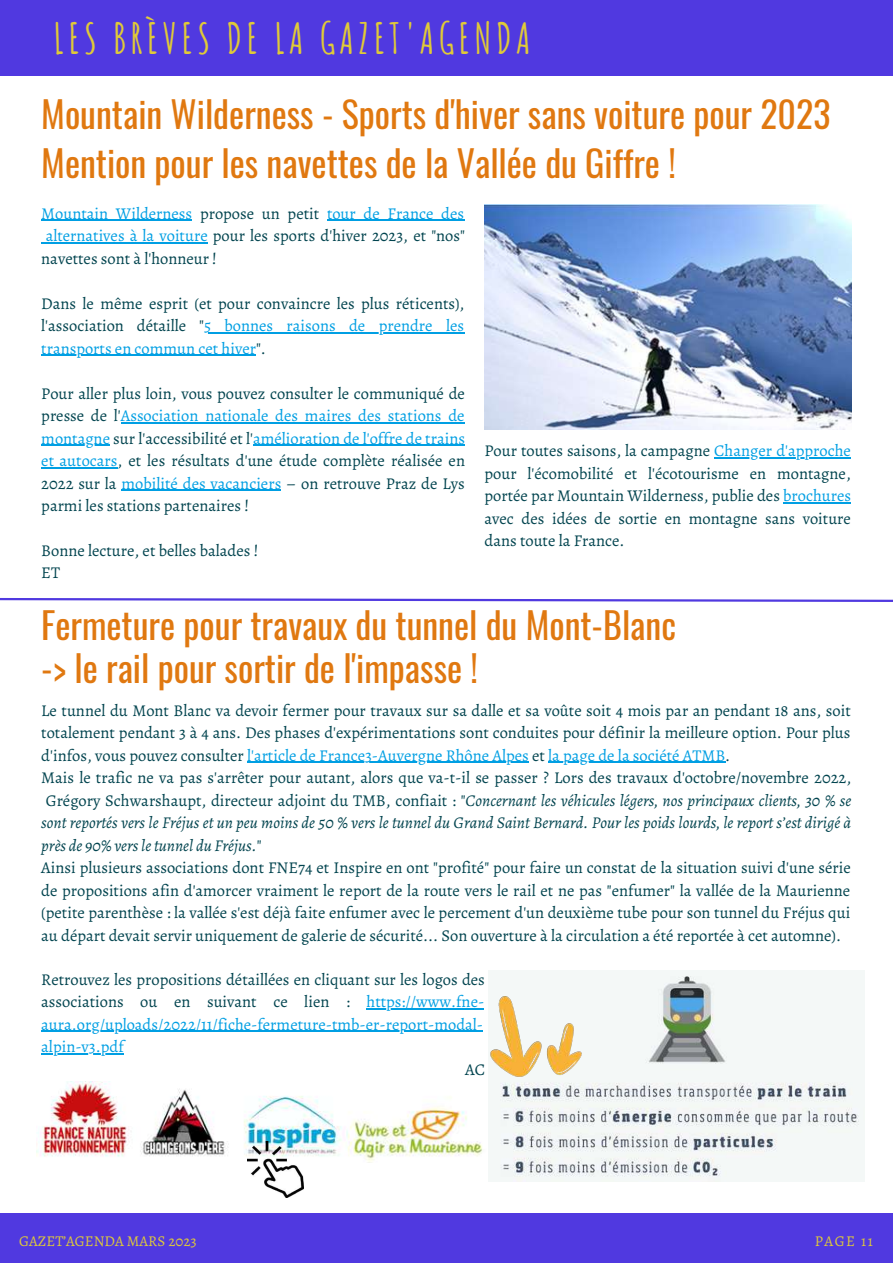
<style>
.page{position:relative;width:893px;height:1264px;background:#fff}
.page>*{position:absolute;margin:0;border:0;box-sizing:border-box;transform-origin:0 0}
.t1{font:700 42px "Amatic SC";letter-spacing:.1em;color:#e0ca38}
.t2{font:36px/42.8px "Oswald";color:#e07810}
.t3{font:16.5px/22.5px "Alegreya";color:#02444f;text-align:justify}
.t4{font:16.5px/22.5px "Alegreya";color:#009fe3;text-align:justify}
.t5{font:15px "Alegreya";color:#e0ca38}
.s1{color:#009fe3}
.s2{font-style:italic}
.s3{color:#02444f}
</style>
<div class="page">
<div style="left:0;top:0;width:892px;height:75px;background:#5039e0"></div>
<div style="left:0;top:1213px;width:892px;height:49px;background:#5039e0"></div>
<svg style="left:0;top:598px;width:892px;height:4px"></svg>
<img style="left:484px;top:204px;width:367px;height:225px">
<img style="left:37px;top:1081px;width:446px;height:81px">
<img style="left:248px;top:1141px;width:56px;height:56px">
<img style="left:489px;top:970px;width:375px;height:211px">
<img style="left:489px;top:992px;width:94px;height:88px">
<hr style="left:41px;top:220px;width:151px;height:1px;background:#009fe3">
<hr style="left:327px;top:220px;width:137px;height:1px;background:#009fe3">
<hr style="left:46px;top:242px;width:162px;height:1px;background:#009fe3">
<hr style="left:204px;top:332px;width:260px;height:1px;background:#009fe3">
<hr style="left:41px;top:355px;width:215px;height:1px;background:#009fe3">
<hr style="left:121px;top:422px;width:343px;height:1px;background:#009fe3">
<hr style="left:41px;top:444px;width:69px;height:2px;background:#009fe3">
<hr style="left:253px;top:444px;width:212px;height:2px;background:#009fe3">
<hr style="left:41px;top:467px;width:76px;height:1px;background:#009fe3">
<hr style="left:121px;top:489px;width:160px;height:2px;background:#009fe3">
<hr style="left:714px;top:457px;width:136px;height:1px;background:#009fe3">
<hr style="left:783px;top:502px;width:68px;height:1px;background:#009fe3">
<hr style="left:247px;top:761px;width:282px;height:2px;background:#009fe3">
<hr style="left:548px;top:761px;width:177px;height:2px;background:#009fe3">
<hr style="left:366px;top:1008px;width:118px;height:1px;background:#009fe3">
<hr style="left:41px;top:1030px;width:442px;height:1px;background:#009fe3">
<hr style="left:41px;top:1053px;width:83px;height:1px;background:#009fe3">
<h1 class="t1" style="left:54px;top:11px;width:478px">LES BRÈVES DE LA GAZET'AGENDA</h1>
<h2 class="t2" style="left:41px;top:87px;width:790px;line-height:49.5px">Mountain Wilderness - Sports d'hiver sans voiture pour 2023<br>Mention pour les navettes de la Vallée du Giffre !</h2>
<p class="t3" style="left:41px;top:202px;width:425px"><span class="s1">Mountain Wilderness</span> propose un petit <span class="s1">tour de France des alternatives à la voiture</span> pour les sports d'hiver 2023, et "nos" navettes sont à l'honneur !</p>
<p class="t3" style="left:41px;top:292px;width:424px">Dans le même esprit (et pour convaincre les plus réticents), l'association détaille "<span class="s1">5 bonnes raisons de prendre les transports en commun cet hiver</span>".</p>
<p class="t3" style="left:41px;top:382px;width:425px">Pour aller plus loin, vous pouvez consulter le communiqué de presse de l'<span class="s1">Association nationale des maires des stations de montagne</span> sur l'accessibilité et l'<span class="s1">amélioration de l'offre de trains et autocars</span>, et les résultats d'une étude complète réalisée en 2022 sur la <span class="s1">mobilité des vacanciers</span> – on retrouve Praz de Lys parmi les stations partenaires !</p>
<p class="t3" style="left:41px;top:539px;width:218px">Bonne lecture, et belles balades !<br>ET</p>
<p class="t3" style="left:484px;top:439px;width:368px">Pour toutes saisons, la campagne <span class="s1">Changer d'approche </span>pour l'écomobilité et l'écotourisme en montagne, portée par Mountain Wilderness, publie des <span class="s1">brochures </span>avec des idées de sortie en montagne sans voiture dans toute la France.</p>
<h2 class="t2" style="left:41px;top:602px;width:636px">Fermeture pour travaux du tunnel du Mont-Blanc -&gt; le rail pour sortir de l'impasse !</h2>
<p class="t3" style="left:41px;top:699px;width:811px;text-align:left">Le tunnel du Mont Blanc va devoir fermer pour travaux sur sa dalle et sa voûte soit 4 mois par an pendant 18 ans, soit totalement pendant 3 à 4 ans. Des phases d'expérimentations sont conduites pour définir la meilleure option. Pour plus d'infos, vous pouvez consulter <span class="s1">l'article de France3-Auvergne Rhône Alpes</span> et <span class="s1">la page de la société ATMB</span>.<br>Mais le trafic ne va pas s'arrêter pour autant, alors que va-t-il se passer ? Lors des travaux d'octobre/novembre 2022, Grégory Schwarshaupt, directeur adjoint du TMB, confiait : "<span class="s2">Concernant les véhicules légers, nos principaux clients, 30 % se sont reportés vers le Fréjus et un peu moins de 50 % vers le tunnel du Grand Saint Bernard. Pour les poids lourds, le report s’est dirigé à près de 90% vers le tunnel du Fréjus.</span>"<br>Ainsi plusieurs associations dont FNE74 et Inspire en ont "profité" pour faire un constat de la situation suivi d'une série de propositions afin d'amorcer vraiment le report de la route vers le rail et ne pas "enfumer" la vallée de la Maurienne (petite parenthèse : la vallée s'est déjà faite enfumer avec le percement d'un deuxième tube pour son tunnel du Fréjus qui au départ devait servir uniquement de galerie de sécurité... Son ouverture à la circulation a été reportée à cet automne).</p>
<p class="t4" style="left:41px;top:967px;width:445px"><span class="s3">Retrouvez les propositions détaillées en cliquant sur les logos des associations ou en suivant ce lien :</span> https://www.fne&shy;aura.org/uploads/2022/11/fiche-fermeture-tmb-er-report-modal&shy;alpin-v3.pdf</p>
<p class="t3" style="left:465px;top:1057px;width:21px">AC</p>
<p class="t5" style="left:19px;top:1230px;width:179px">GAZET’AGENDA MARS 2023</p>
<p class="t5" style="left:814px;top:1230px;width:60px">PAGE 11</p>
</div>
